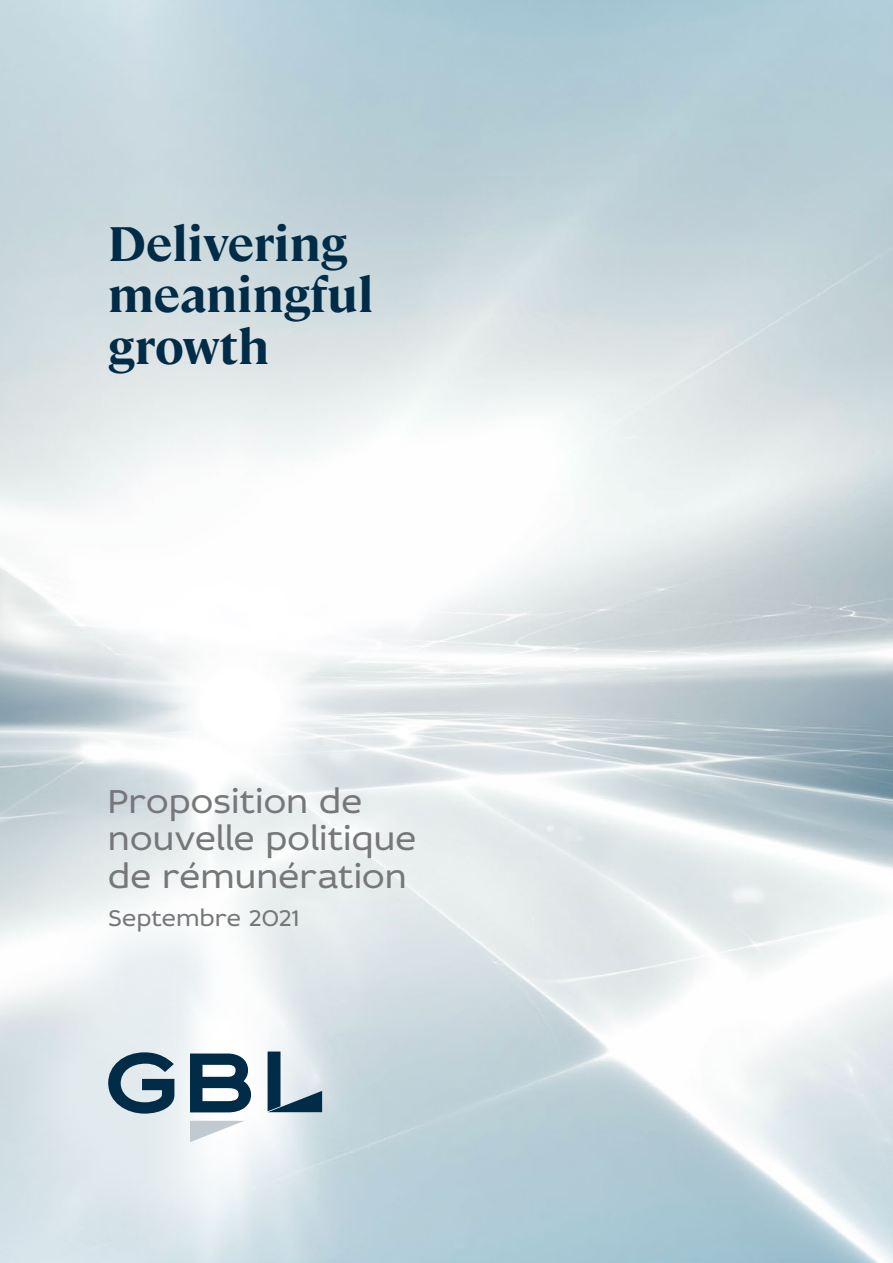
<style>
.page{position:relative;width:893px;height:1263px;background:#fff}
.page>*{position:absolute;margin:0;border:0;box-sizing:border-box;transform-origin:0 0}
.t1{font:700 48.3px/51.4px "Cambon";color:#002c47}
.t2{font:35.25px/37.8px "Idealist Sans";letter-spacing:.01em;color:#77777a}
.t3{font:24px "Idealist Sans";letter-spacing:.005em;color:#77777a}
</style>
<div class="page">
<img style="left:0;top:0;width:893px;height:1263px">
<svg style="left:190px;top:1121px;width:54px;height:21px"></svg>
<svg style="left:108px;top:1052px;width:66px;height:61px;background:#6c8796"></svg>
<svg style="left:190px;top:1053px;width:61px;height:59px"></svg>
<svg style="left:268px;top:1051px;width:54px;height:61px;background:#8ba0ad"></svg>
<h1 class="t1" style="left:108px;top:214px;width:267px">Delivering meaningful growth</h1>
<p class="t2" style="left:108px;top:781px;width:310px">Proposition de nouvelle politique de rémunération</p>
<p class="t3" style="left:108px;top:902px;width:192px">Septembre 2021</p>
</div>
